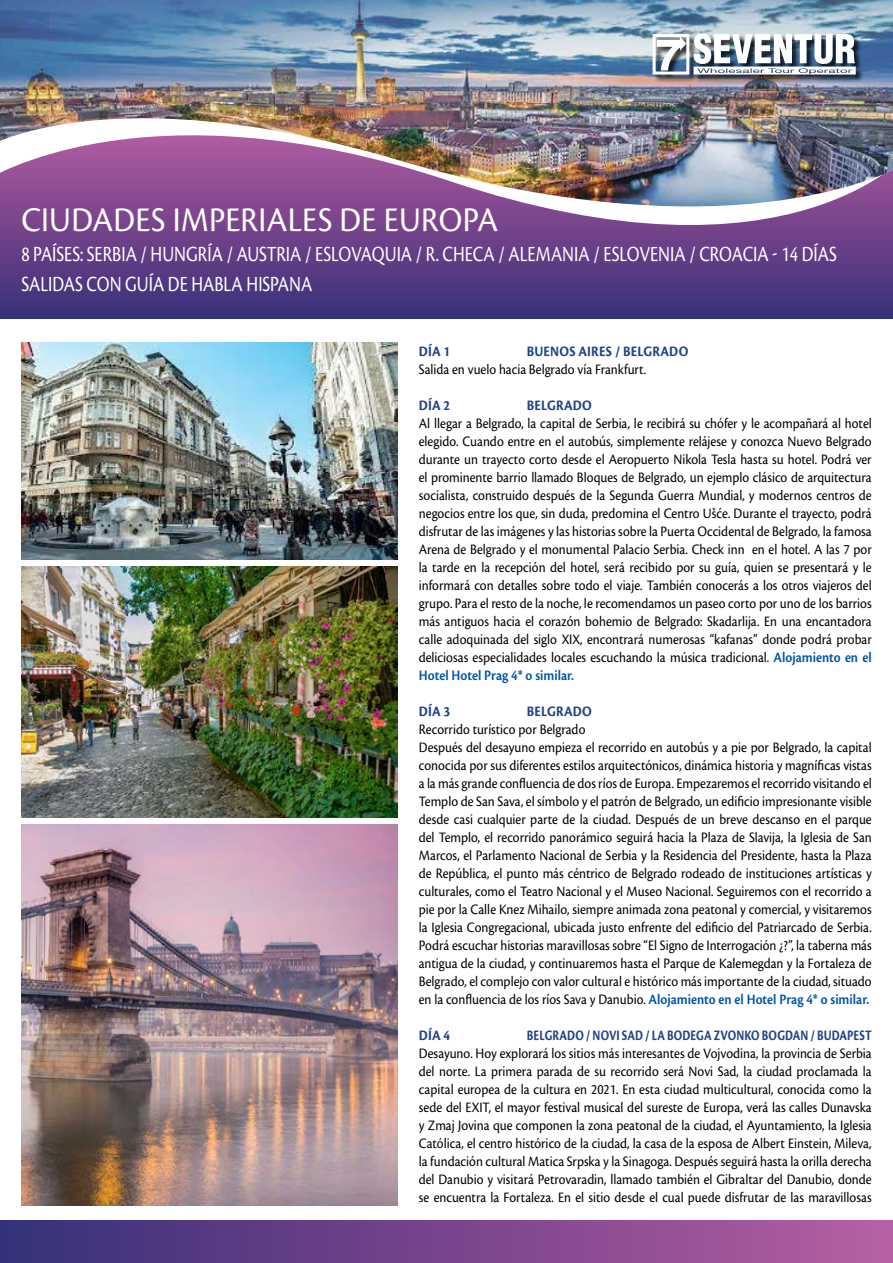
<style>
.page{position:relative;width:893px;height:1263px;background:#fff}
.page>*{position:absolute;margin:0;border:0;box-sizing:border-box;transform-origin:0 0}
.t1{font:36px "Cronos Pro";color:#fff;scale:.92 1}
.t2{font:22.5px "Cronos Pro";color:#fff;scale:.8 1}
.t3{font:15px/18px "Cronos Pro";color:#000;text-align:justify;scale:.9 1}
.t4{font:700 15px "Cronos Pro";letter-spacing:.01em;color:#20438b;scale:.9 1}
.t5{font:700 15px "Cronos Pro";letter-spacing:.01em;color:#20438b;scale:.79 1}
.s1{font-weight:600;color:#0055a7}
</style>
<div class="page">
<div style="left:0;top:125px;width:893px;height:194px;background:#3d347c"></div>
<svg style="left:0;top:208px;width:893px;height:85px;background:#6a468a"></svg>
<img style="left:0;top:0;width:893px;height:208px">
<div style="left:0;top:1220px;width:893px;height:43px;background:linear-gradient(to right,#362f78,#b85da2)"></div>
<img style="left:21px;top:342px;width:377px;height:217px">
<img style="left:21px;top:825px;width:377px;height:380px">
<div style="left:653px;top:34px;width:211px;height:49px;background:#000;opacity:.77"></div>
<div style="left:653px;top:34px;width:36px;height:41px;border:3px solid #fff"></div>
<svg style="left:657px;top:37px;width:29px;height:33px"></svg>
<svg style="left:694px;top:33px;width:162px;height:42px"></svg>
<img style="left:21px;top:567px;width:377px;height:250px">
<h1 class="t1" style="left:21px;top:199px;width:42px">Ciudades</h1>
<h1 class="t1" style="left:173px;top:199px;width:18px">imperiales</h1>
<h1 class="t1" style="left:340px;top:199px;width:87px">de Europa</h1>
<h2 class="t2" style="left:21px;top:241px;width:103px">8 países: Serbia</h2>
<h2 class="t2" style="left:141px;top:241px;width:42px">/ Hungr</h2>
<h2 class="t2" style="left:208px;top:241px;width:62px">ía / Austria</h2>
<h2 class="t2" style="left:305px;top:241px;width:36px">/ Eslova</h2>
<h2 class="t2" style="left:372px;top:241px;width:115px">quia / R. Checa</h2>
<h2 class="t2" style="left:498px;top:241px;width:40px">/ Alemania</h2>
<h2 class="t2" style="left:593px;top:241px;width:36px">/ Eslovenia</h2>
<h2 class="t2" style="left:689px;top:241px;width:39px">/ Croacia</h2>
<h2 class="t2" style="left:772px;top:241px;width:70px">- 14 días</h2>
<h2 class="t2" style="left:21px;top:271px;width:12px">salidas</h2>
<h2 class="t2" style="left:87px;top:271px;width:145px">con guíadehabla</h2>
<h2 class="t2" style="left:247px;top:271px;width:13px">hispana</h2>
<p class="t4" style="left:419px;top:343px;width:36px">DíA 1</p>
<p class="t4" style="left:527px;top:343px;width:181px">BUENOS AIRES / BELGRADO</p>
<p class="t3" style="left:419px;top:360px;width:254px">Salida en vuelo hacia Belgrado vía Frankfurt.</p>
<p class="t4" style="left:419px;top:397px;width:36px">DíA 2</p>
<p class="t4" style="left:527px;top:397px;width:74px">BELGRADO</p>
<p class="t3" style="left:419px;top:414px;width:505px">Al llegar a Belgrado, la capital de Serbia, le recibirá su chófer y le acompañará al hotel elegido. Cuando entre en el autobús, simplemente relájese y conozca Nuevo Belgrado durante un trayecto corto desde el Aeropuerto Nikola Tesla hasta su hotel. Podrá ver el prominente barrio llamado Bloques de Belgrado, un ejemplo clásico de arquitectura socialista, construido después de la Segunda Guerra Mundial, y modernos centros de negocios entre los que, sin duda, predomina el Centro Ušće. Durante el trayecto, podrá disfrutar de las imágenes y las historias sobre la Puerta Occidental de Belgrado, la famosa Arena de Belgrado y el monumental Palacio Serbia. Check inn en el hotel. A las 7 por la tarde en la recepción del hotel, será recibido por su guía, quien se presentará y le informará con detalles sobre todo el viaje. También conocerás a los otros viajeros del grupo. Para el resto de la noche, le recomendamos un paseo corto por uno de los barrios más antiguos hacia el corazón bohemio de Belgrado: Skadarlija. En una encantadora calle adoquinada del siglo XIX, encontrará numerosas “kafanas” donde podrá probar deliciosas especialidades locales escuchando la música tradicional. <span class="s1">Alojamiento en el Hotel Hotel Prag 4* o similar.</span></p>
<p class="t4" style="left:419px;top:703px;width:36px">DÍA 3</p>
<p class="t4" style="left:527px;top:703px;width:74px">BELGRADO</p>
<p class="t3" style="left:419px;top:720px;width:505px;text-align:left">Recorrido turístico por Belgrado<br>Después del desayuno empieza el recorrido en autobús y a pie por Belgrado, la capital conocida por sus diferentes estilos arquitectónicos, dinámica historia y magníficas vistas a la más grande confluencia de dos ríos de Europa. Empezaremos el recorrido visitando el Templo de San Sava, el símbolo y el patrón de Belgrado, un edificio impresionante visible desde casi cualquier parte de la ciudad. Después de un breve descanso en el parque del Templo, el recorrido panorámico seguirá hacia la Plaza de Slavija, la Iglesia de San Marcos, el Parlamento Nacional de Serbia y la Residencia del Presidente, hasta la Plaza de República, el punto más céntrico de Belgrado rodeado de instituciones artísticas y culturales, como el Teatro Nacional y el Museo Nacional. Seguiremos con el recorrido a pie por la Calle Knez Mihailo, siempre animada zona peatonal y comercial, y visitaremos la Iglesia Congregacional, ubicada justo enfrente del edificio del Patriarcado de Serbia.<br>Podrá escuchar historias maravillosas sobre “El Signo de Interrogación ¿?”, la taberna más antigua de la ciudad, y continuaremos hasta el Parque de Kalemegdan y la Fortaleza de Belgrado, el complejo con valor cultural e histórico más importante de la ciudad, situado en la confluencia de los ríos Sava y Danubio. <span class="s1">Alojamiento en el Hotel Prag 4* o similar.</span></p>
<p class="t4" style="left:419px;top:1027px;width:36px">DÍA 4</p>
<p class="t5" style="left:527px;top:1027px;width:438px">BELGRADO / NOVI SAD / LA BODEGA ZVONKO BOGDAN / BUDAPEST</p>
<p class="t3" style="left:419px;top:1044px;width:505px">Desayuno. Hoy explorará los sitios más interesantes de Vojvodina, la provincia de Serbia del norte. La primera parada de su recorrido será Novi Sad, la ciudad proclamada la capital europea de la cultura en 2021. En esta ciudad multicultural, conocida como la sede del EXIT, el mayor festival musical del sureste de Europa, verá las calles Dunavska y Zmaj Jovina que componen la zona peatonal de la ciudad, el Ayuntamiento, la Iglesia Católica, el centro histórico de la ciudad, la casa de la esposa de Albert Einstein, Mileva, la fundación cultural Matica Srpska y la Sinagoga. Después seguirá hasta la orilla derecha del Danubio y visitará Petrovaradin, llamado también el Gibraltar del Danubio, donde se encuentra la Fortaleza. En el sitio desde el cual puede disfrutar de las maravillosas</p>
</div>
